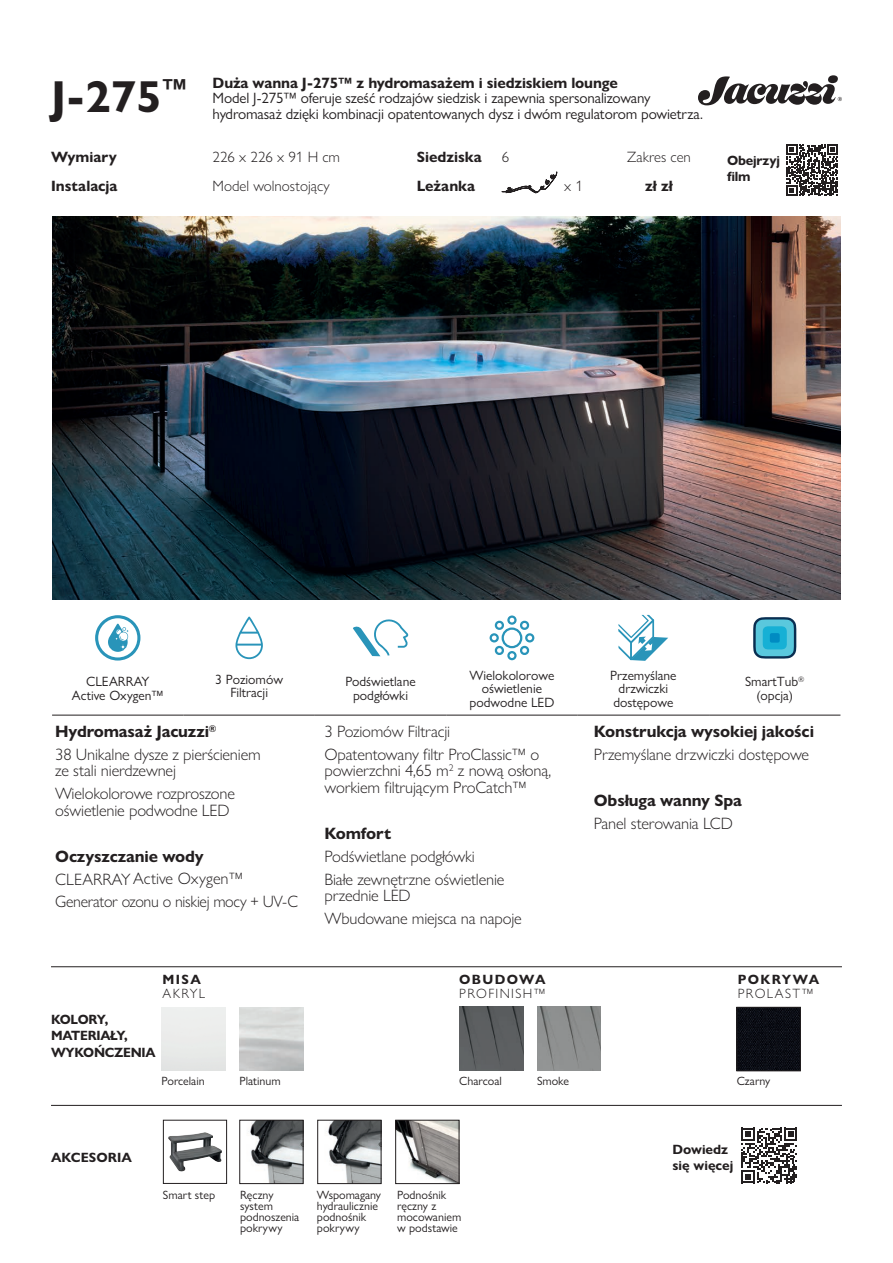
<style>
.page{position:relative;width:893px;height:1263px;background:#fff}
.page>*{position:absolute;margin:0;border:0;box-sizing:border-box;transform-origin:0 0}
.t1{font:300 16.5px/23px "Gill Sans Nova";letter-spacing:-.01em;color:#231f20}
.t2{font:700 16.5px "Gill Sans Nova";letter-spacing:-.01em;color:#231f20}
.t3{font:15px/15.8px "Gill Sans Nova";letter-spacing:-.01em;color:#231f20}
.t4{font:300 15px "Gill Sans Nova";color:#231f20}
.t5{font:700 15px "Gill Sans Nova";color:#231f20}
.t6{font:13.5px/13.5px "Gill Sans Nova";color:#231f20;text-align:center}
.t7{font:700 13.5px/16.2px "Gill Sans Nova";letter-spacing:-.02em;color:#231f20}
.t8{font:700 13.5px/16.2px "Gill Sans Nova";color:#231f20}
.t9{font:300 13.5px "Gill Sans Nova";letter-spacing:.1em;color:#231f20}
.t10{font:700 13.5px "Gill Sans Nova";letter-spacing:.1em;color:#231f20}
.t11{font:12px/11.2px "Gill Sans Nova";color:#231f20}
.s1{font-weight:700;font-size:45px}
.s2{font-weight:700;font-size:26.25px}
.s3{font-weight:700}
</style>
<div class="page">
<img style="left:52px;top:217px;width:789px;height:383px">
<img style="left:168px;top:1132px;width:54px;height:40px">
<div style="left:163px;top:1120px;width:64px;height:63px;border:1px solid #231f20"></div>
<hr style="left:51px;top:1105px;width:791px;height:1px;background:#231f20">
<hr style="left:51px;top:966px;width:791px;height:1px;background:#231f20">
<img style="left:248px;top:1122px;width:53px;height:60px">
<div style="left:240px;top:1120px;width:63px;height:64px;border:1px solid #231f20"></div>
<img style="left:326px;top:1122px;width:53px;height:60px">
<div style="left:317px;top:1120px;width:64px;height:64px;border:1px solid #231f20"></div>
<img style="left:739px;top:1009px;width:59px;height:60px">
<div style="left:737px;top:1007px;width:63px;height:64px;border:1px solid #231f20"></div>
<img style="left:459px;top:1006px;width:64px;height:64px">
<img style="left:537px;top:1006px;width:64px;height:64px">
<svg style="left:698px;top:75px;width:144px;height:30px"></svg>
<img style="left:397px;top:1122px;width:60px;height:60px">
<div style="left:395px;top:1120px;width:64px;height:64px;border:1px solid #231f20"></div>
<svg style="left:502px;top:172px;width:55px;height:21px"></svg>
<svg style="left:786px;top:144px;width:52px;height:52px"></svg>
<svg style="left:741px;top:1127px;width:56px;height:56px"></svg>
<hr style="left:52px;top:715px;width:131px;height:1px;background:#231f20">
<hr style="left:446px;top:715px;width:132px;height:1px;background:#231f20">
<hr style="left:578px;top:715px;width:131px;height:1px;background:#231f20">
<hr style="left:709px;top:715px;width:131px;height:1px;background:#231f20">
<hr style="left:183px;top:715px;width:132px;height:1px;background:#231f20">
<hr style="left:315px;top:715px;width:131px;height:1px;background:#231f20">
<svg style="left:95px;top:615px;width:45px;height:45px"></svg>
<svg style="left:235px;top:617px;width:28px;height:42px"></svg>
<svg style="left:353px;top:619px;width:55px;height:37px"></svg>
<svg style="left:489px;top:615px;width:46px;height:46px"></svg>
<svg style="left:618px;top:615px;width:50px;height:46px"></svg>
<svg style="left:753px;top:617px;width:43px;height:42px;background:#40a5c1"></svg>
<p class="t3" style="left:213px;top:74px;width:492px;text-indent:-162px"><span class="s1">J-275</span><span class="s2">™</span> <span class="s3">Duża wanna J-275™ z hydromasażem i siedziskiem lounge<br></span>Model J-275™ oferuje sześć rodzajów siedzisk i zapewnia spersonalizowany hydromasaż dzięki kombinacji opatentowanych dysz i dwóm regulatorom powietrza.</p>
<p class="t5" style="left:51px;top:147px;width:67px">Wymiary</p>
<p class="t4" style="left:213px;top:147px;width:129px">226 x 226 x 91 H cm</p>
<p class="t5" style="left:417px;top:147px;width:67px">Siedziska</p>
<p class="t4" style="left:502px;top:147px;width:9px">6</p>
<p class="t4" style="left:627px;top:147px;width:65px">Zakres cen</p>
<p class="t7" style="left:727px;top:153px;width:54px;line-height:15.5px">Obejrzyj film</p>
<p class="t5" style="left:51px;top:177px;width:68px">Instalacja</p>
<p class="t4" style="left:213px;top:177px;width:119px">Model wolnostojący</p>
<p class="t5" style="left:417px;top:177px;width:60px">Leżanka</p>
<p class="t4" style="left:564px;top:177px;width:20px">x 1</p>
<p class="t5" style="left:645px;top:177px;width:29px">zł zł</p>
<p class="t6" style="left:72px;top:675px;width:93px">CLEARRAY<br>Active Oxygen™</p>
<p class="t6" style="left:215px;top:672px;width:69px">3 Poziomów<br>Filtracji</p>
<p class="t6" style="left:345px;top:675px;width:72px">Podświetlane podgłówki</p>
<p class="t6" style="left:469px;top:668px;width:86px">Wielokolorowe oświetlenie podwodne LED</p>
<p class="t6" style="left:610px;top:668px;width:68px">Przemyślane drzwiczki dostępowe</p>
<p class="t6" style="left:745px;top:675px;width:61px">SmartTub<sup>® </sup>(opcja)</p>
<p class="t1" style="left:55px;top:720px;width:207px"><span class="s3">Hydromasaż Jacuzzi</span><sup>®<br></sup>38 Unikalne dysze z pierścieniem</p>
<p class="t1" style="left:55px;top:759px;width:181px">ze stali nierdzewnej<br>Wielokolorowe rozproszone</p>
<p class="t1" style="left:55px;top:799px;width:176px">oświetlenie podwodne LED</p>
<p class="t2" style="left:55px;top:846px;width:150px">Oczyszczanie wody</p>
<p class="t1" style="left:55px;top:867px;width:244px">CLEARRAY Active Oxygen™<br>Generator ozonu o niskiej mocy + UV-C</p>
<p class="t2" style="left:594px;top:721px;width:222px">Konstrukcja wysokiej jakości</p>
<p class="t1" style="left:594px;top:743px;width:217px">Przemyślane drzwiczki dostępowe</p>
<p class="t2" style="left:594px;top:790px;width:149px">Obsługa wanny Spa</p>
<p class="t1" style="left:594px;top:811px;width:141px">Panel sterowania LCD</p>
<p class="t1" style="left:325px;top:720px;width:216px">3 Poziomów Filtracji<br>Opatentowany filtr ProClassic™ o</p>
<p class="t1" style="left:325px;top:762px;width:228px;line-height:16.5px">powierzchni 4,65 m<sup>2</sup> z nową osłoną, workiem filtrującym ProCatch™</p>
<p class="t2" style="left:325px;top:823px;width:68px">Komfort</p>
<p class="t1" style="left:325px;top:844px;width:181px">Podświetlane podgłówki<br>Białe zewnętrzne oświetlenie</p>
<p class="t1" style="left:325px;top:884px;width:199px">przednie LED<br>Wbudowane miejsca na napoje</p>
<p class="t8" style="left:163px;top:971px;width:40px">MISA</p>
<p class="t9" style="left:163px;top:985px;width:44px">AKRYL</p>
<p class="t7" style="left:51px;top:1011px;width:106px">KOLORY,<br>MATERIAŁY,<br>WYKOŃCZENIA</p>
<p class="t10" style="left:459px;top:971px;width:88px">OBUDOWA</p>
<p class="t9" style="left:459px;top:985px;width:88px">PROFINISH™</p>
<p class="t8" style="left:51px;top:1149px;width:82px">AKCESORIA</p>
<p class="t11" style="left:162px;top:1075px;width:45px">Porcelain</p>
<p class="t11" style="left:240px;top:1075px;width:43px">Platinum</p>
<p class="t11" style="left:459px;top:1075px;width:44px">Charcoal</p>
<p class="t11" style="left:537px;top:1075px;width:34px">Smoke</p>
<p class="t11" style="left:163px;top:1189px;width:54px">Smart step</p>
<p class="t11" style="left:240px;top:1189px;width:61px">Ręczny system podnoszenia pokrywy</p>
<p class="t11" style="left:317px;top:1189px;width:66px">Wspomagany hydraulicznie podnośnik pokrywy</p>
<p class="t11" style="left:397px;top:1189px;width:66px">Podnośnik ręczny z mocowaniem w podstawie</p>
<p class="t10" style="left:738px;top:971px;width:83px">POKRYWA</p>
<p class="t9" style="left:738px;top:985px;width:77px">PROLAST™</p>
<p class="t11" style="left:737px;top:1075px;width:35px">Czarny</p>
<p class="t8" style="left:672px;top:1141px;width:62px">Dowiedz się więcej</p>
</div>
